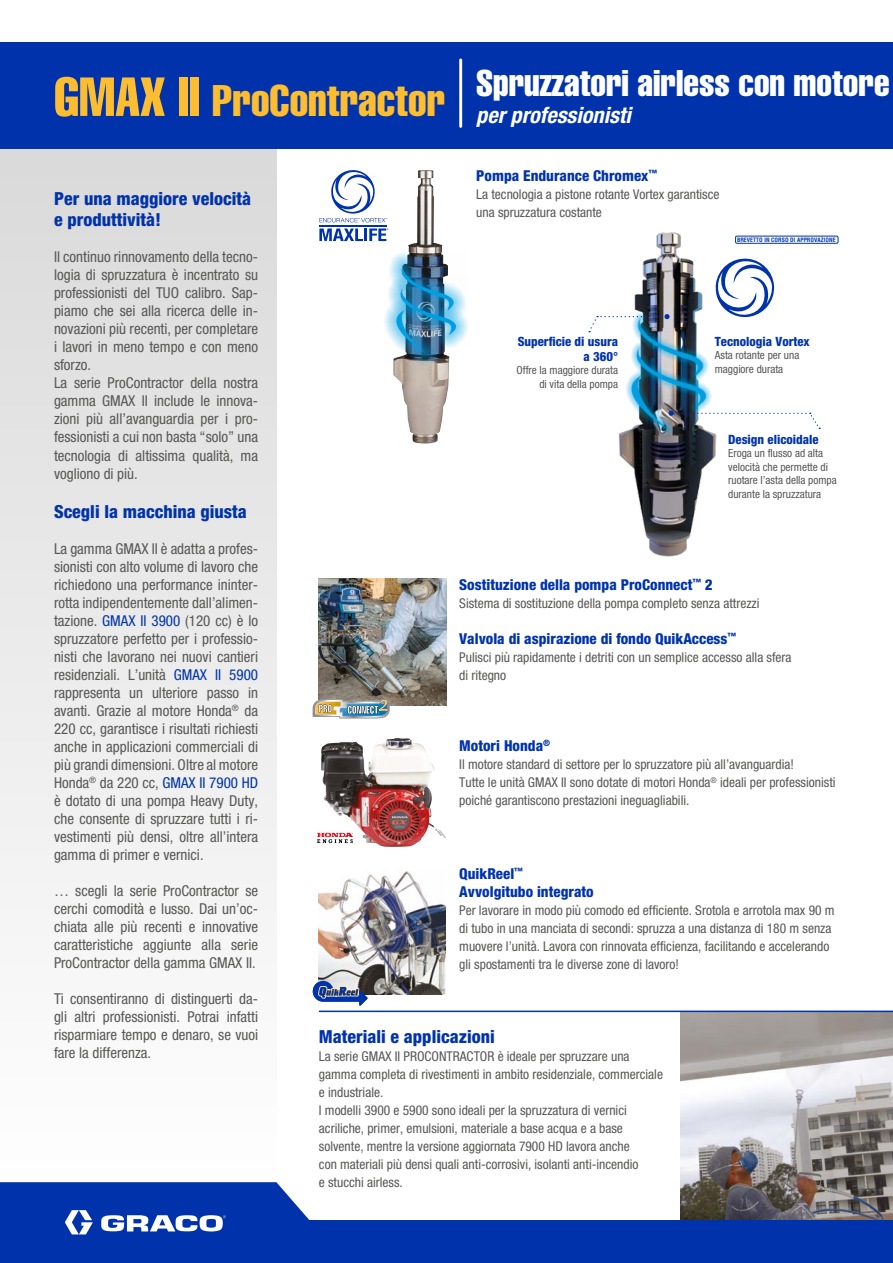
<style>
.page{position:relative;width:893px;height:1263px;background:#fff}
.page>*{position:absolute;margin:0;border:0;box-sizing:border-box;transform-origin:0 0}
.t1{font:43.5px "Helvetica LT Std Comp";color:#fcbd30}
.t2{font:36.45px "Helvetica LT Std Comp";color:#fff}
.t3{font:italic 700 condensed 22.35px "Helvetica Neue LT Std";color:#fff}
.t4{font:800 condensed 18px/21.6px "Helvetica Neue LT Std";color:#0033ab}
.t5{font:condensed 15px/18px "Helvetica Neue LT Std";color:#575756;text-align:justify}
.t6{font:800 condensed 15px/18px "Helvetica Neue LT Std";color:#0033ab}
.t7{font:condensed 13.5px/18px "Helvetica Neue LT Std";color:#575756}
.t8{font:800 condensed 12.75px/15px "Helvetica Neue LT Std";color:#0033ab;text-align:right}
.t9{font:condensed 11.25px/13.5px "Helvetica Neue LT Std";color:#575756}
.t10{font:700 condensed 5.85px "Helvetica LT Std";letter-spacing:.01em;color:#0033ab}
.t11{font:1.5px "Helvetica LT Std";color:#e30613}
.s1{font-size:54px}
.s2{color:#0033ab}
</style>
<div class="page">
<img style="left:619px;top:232px;width:148px;height:325px">
<svg style="left:715px;top:257px;width:60px;height:61px"></svg>
<svg style="left:589px;top:314px;width:81px;height:18px"></svg>
<svg style="left:669px;top:411px;width:151px;height:18px"></svg>
<img style="left:680px;top:1012px;width:213px;height:208px">
<hr style="left:319px;top:1010px;width:574px;height:2px;background:#0033ab">
<div style="left:0;top:149px;width:276px;height:1033px;background:linear-gradient(to bottom,#d9d9d9,#fefefe)"></div>
<div style="left:0;top:1220px;width:893px;height:43px;background:#0033ab"></div>
<div style="left:0;top:43px;width:893px;height:106px;background:#0033ab"></div>
<svg style="left:0;top:1182px;width:309px;height:52px"></svg>
<img style="left:393px;top:170px;width:56px;height:274px">
<svg style="left:393px;top:353px;width:45px;height:13px"></svg>
<svg style="left:390px;top:251px;width:59px;height:13px"></svg>
<img style="left:384px;top:264px;width:84px;height:89px">
<hr style="left:319px;top:225px;width:67px;height:1px;background:#0033ab">
<svg style="left:319px;top:170px;width:68px;height:52px"></svg>
<svg style="left:319px;top:228px;width:69px;height:13px"></svg>
<img style="left:319px;top:578px;width:127px;height:128px">
<svg style="left:313px;top:699px;width:77px;height:19px"></svg>
<svg style="left:317px;top:833px;width:36px;height:10px"></svg>
<img style="left:321px;top:738px;width:74px;height:80px">
<div style="left:735px;top:236px;width:103px;height:7px;border:1px solid #0033ab;border-radius:2px"></div>
<hr style="left:459px;top:60px;width:3px;height:66px;background:#fff">
<img style="left:319px;top:871px;width:127px;height:123px">
<svg style="left:313px;top:981px;width:55px;height:25px"></svg>
<h1 class="t1" style="left:54px;top:73px;width:393px"><span class="s1">GMAX II</span> ProContractor</h1>
<h2 class="t2" style="left:476px;top:60px;width:415px">Spruzzatori airless con motore</h2>
<h3 class="t3" style="left:476px;top:101px;width:156px">per professionisti</h3>
<p class="t4" style="left:54px;top:187px;width:199px">Per una maggiore velocità e produttività!</p>
<p class="t5" style="left:54px;top:248px;width:206px;text-align:left">Il continuo rinnovamento della tecno&shy;logia di spruzzatura è incentrato su professionisti del TUO calibro. Sap&shy;piamo che sei alla ricerca delle in&shy;novazioni più recenti, per completare i lavori in meno tempo e con meno sforzo.<br>La serie ProContractor della nostra gamma GMAX II include le innova&shy;zioni più all’avanguardia per i pro&shy;fessionisti a cui non basta “solo” una tecnologia di altissima qualità, ma vogliono di più.</p>
<p class="t4" style="left:54px;top:501px;width:194px">Scegli la macchina giusta</p>
<p class="t5" style="left:54px;top:540px;width:206px">La gamma GMAX II è adatta a profes&shy;sionisti con alto volume di lavoro che richiedono una performance ininter&shy;rotta indipendentemente dall’alimen&shy;tazione. <span class="s2">GMAX II 3900</span> (120 cc) è lo spruzzatore perfetto per i professio&shy;nisti che lavorano nei nuovi cantieri residenziali. L’unità <span class="s2">GMAX II 5900 </span>rappresenta un ulteriore passo in avanti. Grazie al motore Honda<sup>®</sup> da 220 cc, garantisce i risultati richiesti anche in applicazioni commerciali di più grandi dimensioni. Oltre al motore Honda<sup>®</sup> da 220 cc, <span class="s2">GMAX II 7900 HD </span>è dotato di una pompa Heavy Duty, che consente di spruzzare tutti i ri&shy;vestimenti più densi, oltre all’intera gamma di primer e vernici.</p>
<p class="t5" style="left:54px;top:882px;width:206px">… scegli la serie ProContractor se cerchi comodità e lusso. Dai un’oc&shy;chiata alle più recenti e innovative caratteristiche aggiunte alla serie ProContractor della gamma GMAX II.</p>
<p class="t5" style="left:54px;top:990px;width:206px">Ti consentiranno di distinguerti da&shy;gli altri professionisti. Potrai infatti risparmiare tempo e denaro, se vuoi fare la differenza.</p>
<p class="t6" style="left:476px;top:167px;width:182px">Pompa Endurance Chromex<sup>™</sup></p>
<p class="t7" style="left:476px;top:185px;width:245px">La tecnologia a pistone rotante Vortex garantisce una spruzzatura costante</p>
<p class="t10" style="left:737px;top:236px;width:100px">BREVETTO IN CORSO DI APPROVAZIONE</p>
<p class="t8" style="left:518px;top:333px;width:102px">Superficie di usura a 360°</p>
<p class="t9" style="left:516px;top:363px;width:103px;text-align:right">Offre la maggiore durata di vita della pompa</p>
<p class="t8" style="left:715px;top:333px;width:96px">Tecnologia Vortex</p>
<p class="t9" style="left:715px;top:348px;width:86px">Asta rotante per una maggiore durata</p>
<p class="t8" style="left:728px;top:432px;width:92px">Design elicoidale</p>
<p class="t9" style="left:728px;top:446px;width:110px">Eroga un flusso ad alta velocità che permette di ruotare l’asta della pompa durante la spruzzatura</p>
<p class="t6" style="left:459px;top:575px;width:255px">Sostituzione della pompa ProConnect<sup>™</sup> 2</p>
<p class="t7" style="left:459px;top:594px;width:302px">Sistema di sostituzione della pompa completo senza attrezzi</p>
<p class="t6" style="left:459px;top:629px;width:278px">Valvola di aspirazione di fondo QuikAccess<sup>™</sup></p>
<p class="t7" style="left:459px;top:648px;width:334px">Pulisci più rapidamente i detriti con un semplice accesso alla sfera di ritegno</p>
<p class="t11" style="left:352px;top:833px;width:3px">®</p>
<p class="t6" style="left:459px;top:737px;width:92px">Motori Honda<sup>®</sup></p>
<p class="t7" style="left:459px;top:755px;width:378px">Il motore standard di settore per lo spruzzatore più all’avanguardia!<br>Tutte le unità GMAX II sono dotate di motori Honda<sup>®</sup> ideali per professionisti poiché garantiscono prestazioni ineguagliabili.</p>
<p class="t6" style="left:459px;top:864px;width:136px">QuikReel<sup>™<br></sup>Avvolgitubo integrato</p>
<p class="t7" style="left:459px;top:901px;width:377px">Per lavorare in modo più comodo ed efficiente. Srotola e arrotola max 90 m di tubo in una manciata di secondi: spruzza a una distanza di 180 m senza muovere l’unità. Lavora con rinnovata efficienza, facilitando e accelerando gli spostamenti tra le diverse zone di lavoro!</p>
<p class="t4" style="left:319px;top:1025px;width:177px">Materiali e applicazioni</p>
<p class="t7" style="left:319px;top:1047px;width:346px">La serie GMAX II PROCONTRACTOR è ideale per spruzzare una gamma completa di rivestimenti in ambito residenziale, commerciale e industriale.<br>I modelli 3900 e 5900 sono ideali per la spruzzatura di vernici acriliche, primer, emulsioni, materiale a base acqua e a base solvente, mentre la versione aggiornata 7900 HD lavora anche<br>con materiali più densi quali anti-corrosivi, isolanti anti-incendio<br>e stucchi airless.</p>
</div>
